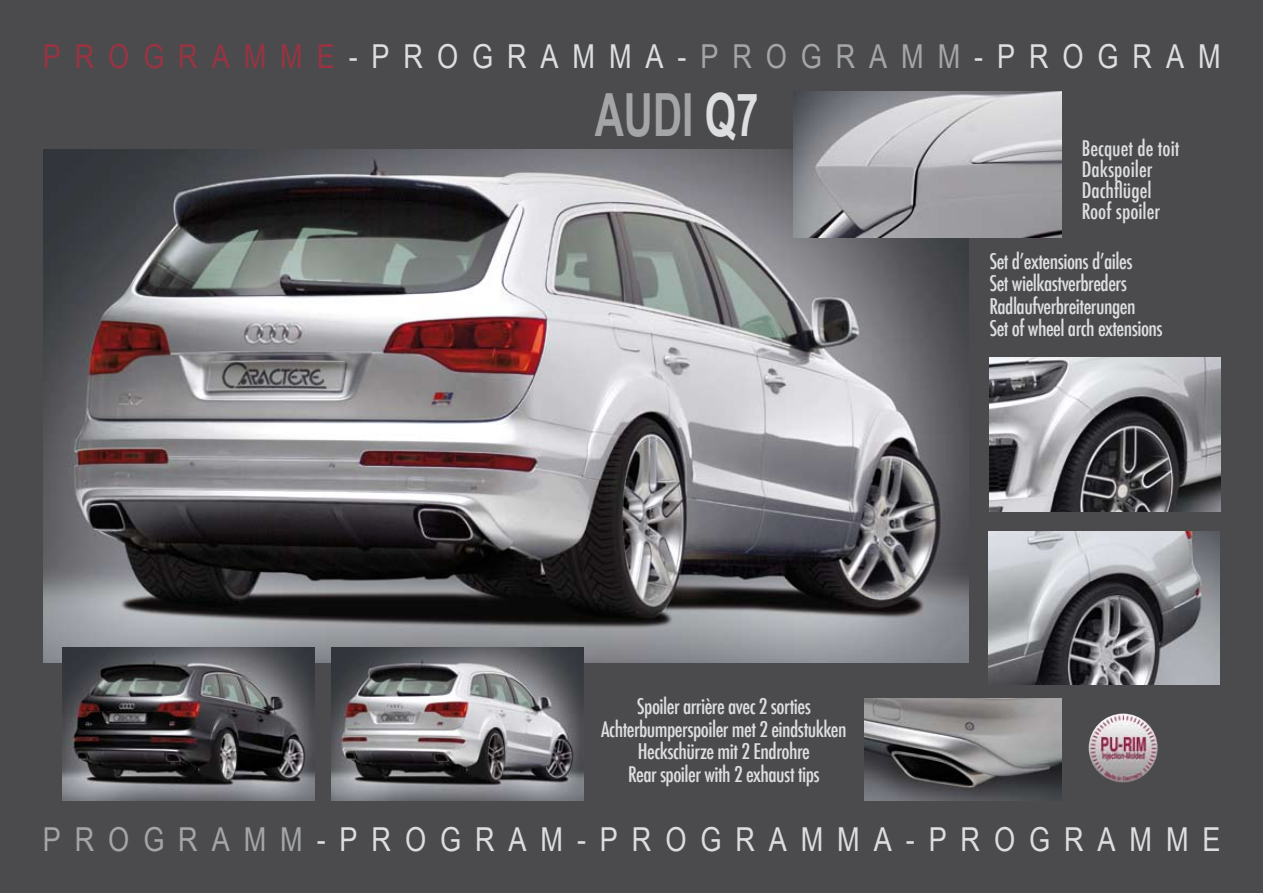
<style>
.page{position:relative;width:1263px;height:893px;background:#4b4b4d}
.page>*{position:absolute;margin:0;border:0;box-sizing:border-box;transform-origin:0 0}
.t1{font:700 59.55px "Arial Narrow";color:#a3a5a7;scale:.83 1}
.t2{font:33px "Arial Narrow";letter-spacing:.42em;color:#dddedf}
.t3{font:500 condensed 21px/22.5px "Futura";letter-spacing:-.025em;color:#dddedf;text-align:center}
.t4{font:500 condensed 21px/21px "Futura";color:#dddedf}
.s1{color:#983442}
.s2{color:#a3a5a7}
.s3{color:#dddedf}
</style>
<div class="page">
<img style="left:43px;top:150px;width:926px;height:513px">
<img style="left:988px;top:531px;width:232px;height:153px">
<img style="left:865px;top:699px;width:196px;height:101px">
<img style="left:989px;top:357px;width:232px;height:154px">
<img style="left:1089px;top:714px;width:69px;height:69px">
<img style="left:63px;top:647px;width:252px;height:153px">
<img style="left:793px;top:91px;width:269px;height:146px">
<img style="left:332px;top:647px;width:251px;height:153px">
<h2 class="t2" style="left:43px;top:37px;width:1179px"><span class="s1">PROGRAMME</span>-PROGRAMMA-<span class="s2">PROGRAMM</span>-PROGRAM</h2>
<h1 class="t1" style="left:595px;top:80px;width:199px">AUDI <span class="s3">Q7</span></h1>
<p class="t3" style="left:601px;top:695px;width:247px">Spoiler arrière avec 2 sorties<br>Achterbumperspoiler met 2 eindstukken<br>Heckschürze mit 2 Endrohre<br>Rear spoiler with 2 exhaust tips</p>
<p class="t4" style="left:1082px;top:138px;width:99px">Becquet de toit<br>Dakspoiler<br>Dachflügel<br>Roof spoiler</p>
<p class="t3" style="left:989px;top:250px;width:175px;text-align:left">Set d’extensions d’ailes<br>Set wielkastverbreders<br>Radlaufverbreiterungen<br>Set of wheel arch extensions</p>
<h2 class="t2" style="left:43px;top:820px;width:1179px"><span class="s2">PROGRAMM</span>-PROGRAM-PROGRAMMA-PROGRAMME</h2>
</div>
